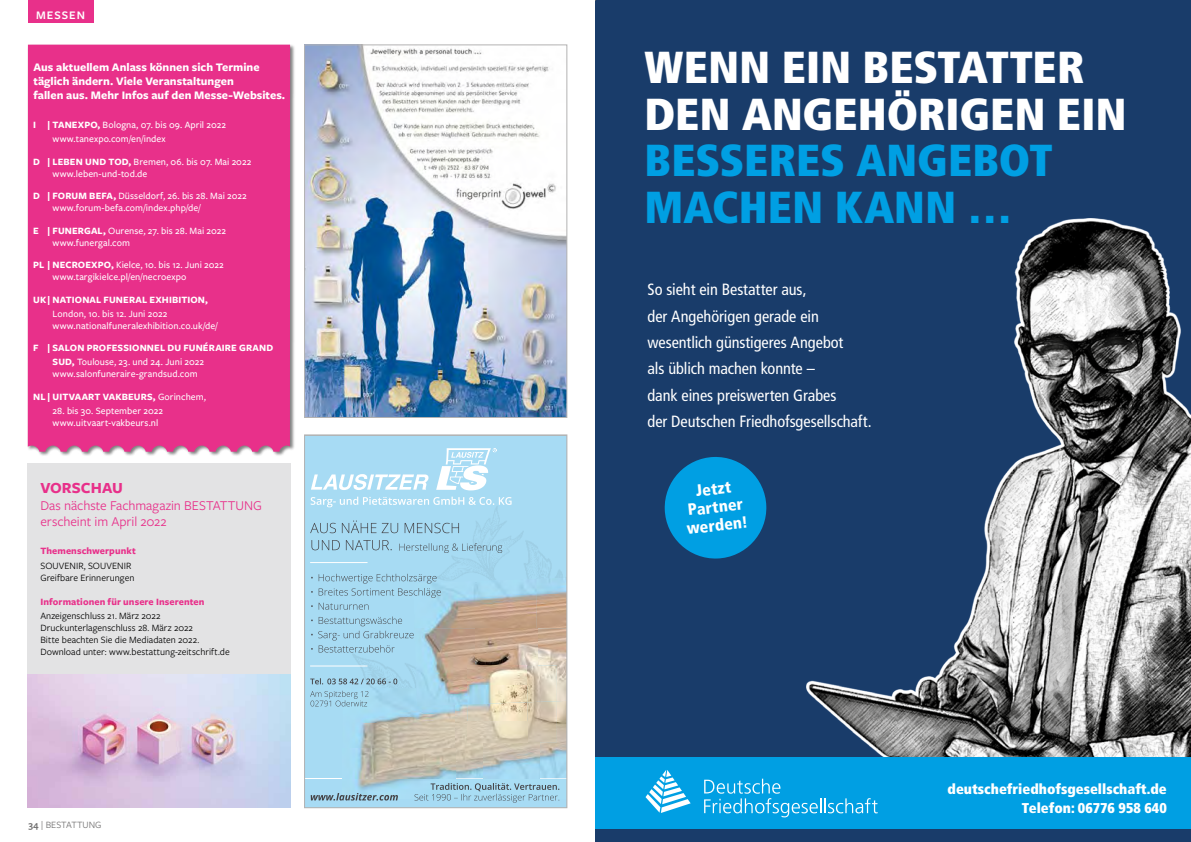
<style>
.page{position:relative;width:1191px;height:842px;background:#fff}
.page>*{position:absolute;margin:0;border:0;box-sizing:border-box;transform-origin:0 0}
.t1{font:900 condensed 44.8px/46.8px "Frutiger LT Pro";letter-spacing:.005em;color:#fff}
.t2{font:900 condensed 44.8px/46.8px "Frutiger LT Pro";color:#009fe3}
.t3{font:condensed 16.3px/26.5px "Frutiger LT Pro";letter-spacing:-.005em;color:#fff}
.t4{font:900 condensed 16.3px/18.3px "Frutiger LT Pro";color:#fff;text-align:center}
.t5{font:700 16px "Freight Sans Pro";color:#e8308a}
.t6{font:900 condensed 14.2px/19.3px "Frutiger LT Pro";color:#fff;text-align:right}
.t7{font:14px/15.7px "Freight Sans Pro";letter-spacing:-.005em;color:#e8308a}
.t8{font:700 12px/14px "Freight Sans Pro";color:#fff}
.t9{font:600 12px "Freight Sans Pro";letter-spacing:.08em;color:#fff}
.t10{font:500 10px/12px "Freight Sans Pro";letter-spacing:.005em;color:#fff}
.t11{font:10px/12px "Freight Sans Pro";letter-spacing:.005em;color:#000}
.t12{font:700 10px/14px "Freight Sans Pro";letter-spacing:.015em;color:#fff}
.t13{font:700 10px "Freight Sans Pro";letter-spacing:.005em;color:#e8308a}
.t14{font:10px "Freight Sans Pro";color:#706f6f}
.s1{font-weight:700}
.s2{font-weight:500}
.s3{font-weight:600}
</style>
<div class="page">
<img style="left:28px;top:674px;width:263px;height:134px">
<div style="left:27px;top:44px;width:268px;height:413px;background:#000;opacity:.5"></div>
<div style="left:28px;top:45px;width:262px;height:407px;background:#e8308a"></div>
<div style="left:28px;top:463px;width:263px;height:211px;background:#e3e3e4"></div>
<div style="left:595px;top:0;width:596px;height:842px;background:#193c6a"></div>
<img style="left:807px;top:219px;width:384px;height:538px">
<div style="left:595px;top:757px;width:596px;height:72px;background:#009fe3"></div>
<svg style="left:704px;top:779px;width:173px;height:38px"></svg>
<svg style="left:645px;top:770px;width:45px;height:43px"></svg>
<svg style="left:664px;top:457px;width:103px;height:102px"></svg>
<div style="left:28px;top:0;width:65px;height:23px;background:#e8308a"></div>
<svg style="left:306px;top:437px;width:259px;height:369px"></svg>
<div style="left:304px;top:435px;width:263px;height:373px;border:1px solid #b3b2b2"></div>
<img style="left:306px;top:47px;width:259px;height:369px">
<div style="left:304px;top:45px;width:263px;height:373px;border:1px solid #b3b2b2"></div>
<p class="t9" style="left:36px;top:7px;width:50px">MESSEN</p>
<p class="t8" style="left:33px;top:60px;width:253px">Aus aktuellem Anlass können sich Termine täglich ändern. Viele Veranstaltungen<br>fallen aus. Mehr Infos auf den Messe-Websites.</p>
<p class="t10" style="left:53px;top:117px;width:175px;line-height:14px;text-indent:-19px"><span class="s1">I | TANEXPO,</span> Bologna, 07. bis 09. April 2022 www.tanexpo.com/en/index</p>
<p class="t10" style="left:53px;top:155px;width:200px;text-indent:-19px"><span class="s1">D | LEBEN UND TOD,</span> Bremen, 06. bis 07. Mai 2022 www.leben-und-tod.de</p>
<p class="t10" style="left:53px;top:189px;width:196px;text-indent:-19px"><span class="s1">D | FORUM BEFA,</span> Düsseldorf, 26. bis 28. Mai 2022 www.forum-befa.com/index.php/de/</p>
<p class="t10" style="left:53px;top:224px;width:175px;text-indent:-19px"><span class="s1">E | FUNERGAL,</span> Ourense, 27. bis 28. Mai 2022 www.funergal.com</p>
<p class="t10" style="left:53px;top:258px;width:173px;text-indent:-19px"><span class="s1">PL | NECROEXPO,</span> Kielce, 10. bis 12. Juni 2022 www.targikielce.pl/en/necroexpo</p>
<p class="t12" style="left:33px;top:292px;width:176px">UK| NATIONAL FUNERAL EXHIBITION,</p>
<p class="t10" style="left:53px;top:307px;width:167px">London, 10. bis 12. Juni 2022 www.nationalfuneralexhibition.co.uk/de/</p>
<p class="t12" style="left:53px;top:340px;width:222px;text-indent:-19px">F | SALON PROFESSIONNEL DU FUNÉRAIRE GRAND<br>SUD, <span class="s2">Toulouse, 23. und 24. Juni 2022</span></p>
<p class="t10" style="left:53px;top:367px;width:146px">www.salonfuneraire-grandsud.com</p>
<p class="t12" style="left:33px;top:389px;width:174px">NL | UITVAART VAKBEURS, <span class="s2">Gorinchem,</span></p>
<p class="t10" style="left:53px;top:404px;width:112px">28. bis 30. September 2022 www.uitvaart-vakbeurs.nl</p>
<h3 class="t5" style="left:40px;top:476px;width:84px">VORSCHAU</h3>
<h3 class="t7" style="left:40px;top:497px;width:223px">Das nächste Fachmagazin BESTATTUNG erscheint im April 2022</h3>
<p class="t13" style="left:40px;top:544px;width:97px">Themenschwerpunkt</p>
<p class="t11" style="left:40px;top:559px;width:96px">SOUVENIR, SOUVENIR<br>Greifbare Erinnerungen</p>
<p class="t13" style="left:40px;top:594px;width:166px">Informationen für unsere Inserenten</p>
<p class="t11" style="left:40px;top:610px;width:191px">Anzeigenschluss 21. März 2022<br>Druckunterlagenschluss 28. März 2022<br>Bitte beachten Sie die Mediadaten 2022.<br>Download unter: www.bestattung-zeitschrift.de</p>
<p class="t14" style="left:28px;top:818px;width:75px"><span class="s3">34</span> | BESTATTUNG</p>
<h1 class="t1" style="left:644px;top:44px;width:483px">WENN EIN BESTATTER<br>DEN ANGEHÖRIGEN EIN</h1>
<h1 class="t2" style="left:644px;top:137px;width:409px">BESSERES ANGEBOT<br>MACHEN KANN …</h1>
<h2 class="t3" style="left:647px;top:276px;width:226px">So sieht ein Bestatter aus,<br>der Angehörigen gerade ein wesentlich günstigeres Angebot<br>als üblich machen konnte –<br>dank eines preiswerten Grabes<br>der Deutschen Friedhofsgesellschaft.</h2>
<h2 class="t4" style="left:682px;top:483px;width:63px;rotate:-6deg">Jetzt<br>Partner werden!</h2>
<h3 class="t6" style="left:947px;top:779px;width:221px">deutschefriedhofsgesellschaft.de<br>Telefon: 06776 958 640</h3>
</div>
